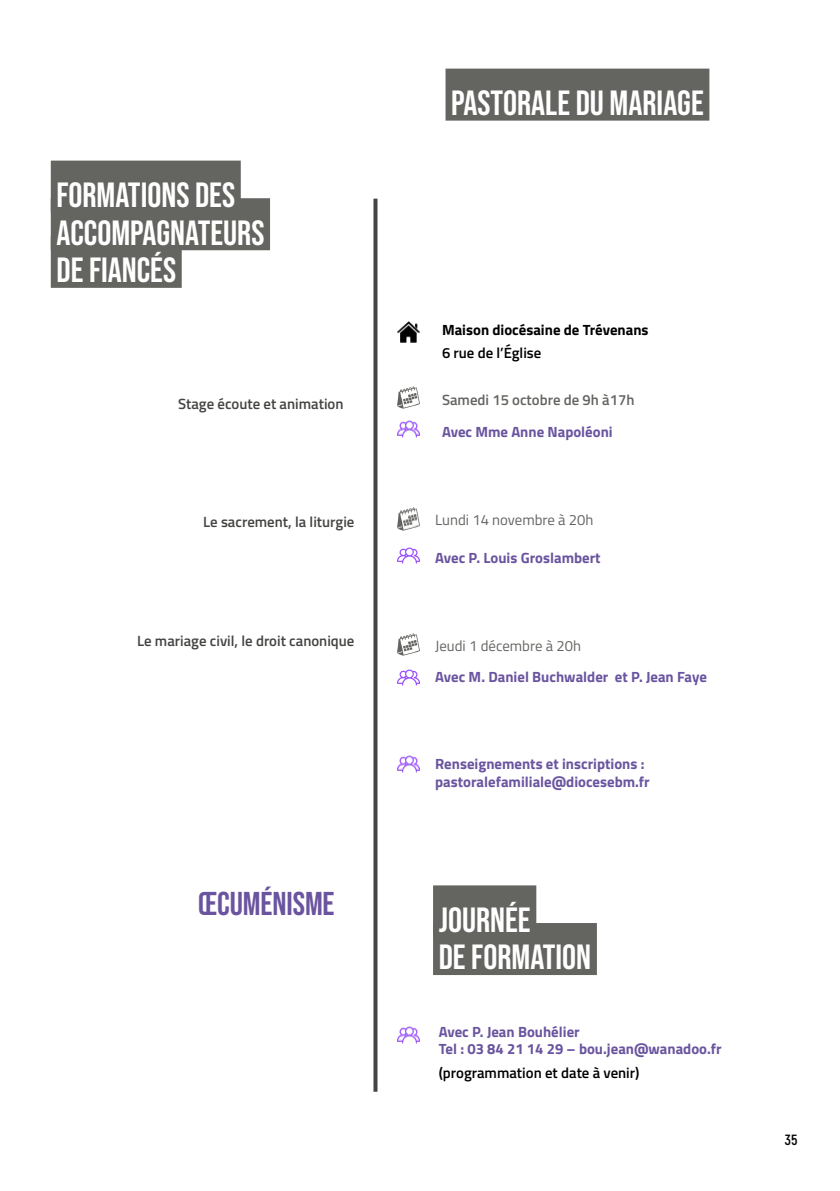
<style>
.page{position:relative;width:840px;height:1191px;background:#fff}
.page>*{position:absolute;margin:0;border:0;box-sizing:border-box;transform-origin:0 0}
.t1{font:35px/37.6px "Bebas Neue";color:#fff}
.t2{font:33px "Bebas Neue";color:#6a549f}
.t3{font:700 14.8px/17.8px "Titillium Web";color:#6a549f}
.t4{font:600 14.8px "Titillium Web";color:#444442}
.t5{font:600 14.8px "Titillium Web";color:#000}
.t6{font:14.8px "Titillium Web";color:#646561}
.t7{font:700 14.8px "Titillium Web";color:#000}
.t8{font:600 14.8px "Titillium Web";color:#646561}
.t9{font:700 14.8px "Akrobat";color:#000}
</style>
<div class="page">
<svg style="left:373px;top:199px;width:4px;height:892px;background:#5a5a58"></svg>
<div style="left:445px;top:69px;width:264px;height:52px;background:#646561"></div>
<img style="left:397px;top:386px;width:22px;height:23px">
<img style="left:397px;top:321px;width:22px;height:22px">
<img style="left:397px;top:755px;width:22px;height:18px">
<img style="left:397px;top:420px;width:22px;height:18px">
<img style="left:397px;top:508px;width:22px;height:22px">
<img style="left:397px;top:547px;width:22px;height:17px">
<img style="left:397px;top:633px;width:22px;height:22px">
<img style="left:397px;top:669px;width:22px;height:17px">
<div style="left:51px;top:161px;width:190px;height:52px;background:#646561"></div>
<div style="left:51px;top:198px;width:219px;height:52px;background:#646561"></div>
<div style="left:51px;top:236px;width:131px;height:52px;background:#646561"></div>
<div style="left:433px;top:885px;width:103px;height:52px;background:#646561"></div>
<div style="left:433px;top:923px;width:163px;height:52px;background:#646561"></div>
<img style="left:397px;top:1026px;width:23px;height:18px">
<h1 class="t1" style="left:56px;top:176px;width:209px">FORMATIONS DES<br>ACCOMPAGNATEURS<br>DE FIANCÉS</h1>
<p class="t4" style="left:178px;top:392px;width:167px">Stage écoute et animation</p>
<p class="t4" style="left:203px;top:511px;width:153px">Le sacrement, la liturgie</p>
<p class="t4" style="left:137px;top:629px;width:219px">Le mariage civil, le droit canonique</p>
<h2 class="t2" style="left:198px;top:884px;width:138px">ŒCUMÉNISME</h2>
<h1 class="t1" style="left:451px;top:84px;width:254px">PASTORALE DU MARIAGE</h1>
<p class="t7" style="left:442px;top:318px;width:208px">Maison diocésaine de Trévenans</p>
<p class="t5" style="left:442px;top:342px;width:101px">6 rue de l’Église</p>
<p class="t8" style="left:442px;top:389px;width:194px">Samedi 15 octobre de 9h à17h</p>
<p class="t3" style="left:442px;top:422px;width:172px">Avec Mme Anne Napoléoni</p>
<p class="t6" style="left:435px;top:509px;width:160px">Lundi 14 novembre à 20h</p>
<p class="t3" style="left:435px;top:548px;width:167px">Avec P. Louis Groslambert</p>
<p class="t6" style="left:435px;top:635px;width:147px">Jeudi 1 décembre à 20h</p>
<p class="t3" style="left:435px;top:667px;width:273px">Avec M. Daniel Buchwalder et P. Jean Faye</p>
<p class="t3" style="left:435px;top:754px;width:216px">Renseignements et inscriptions : pastoralefamiliale@diocesebm.fr</p>
<h1 class="t1" style="left:438px;top:900px;width:154px">JOURNÉE<br>DE FORMATION</h1>
<p class="t3" style="left:438px;top:1021px;width:284px">Avec P. Jean Bouhélier<br>Tel : 03 84 21 14 29 – bou.jean@wanadoo.fr</p>
<p class="t5" style="left:438px;top:1061px;width:202px">(programmation et date à venir)</p>
<p class="t9" style="left:784px;top:1130px;width:14px">35</p>
</div>
